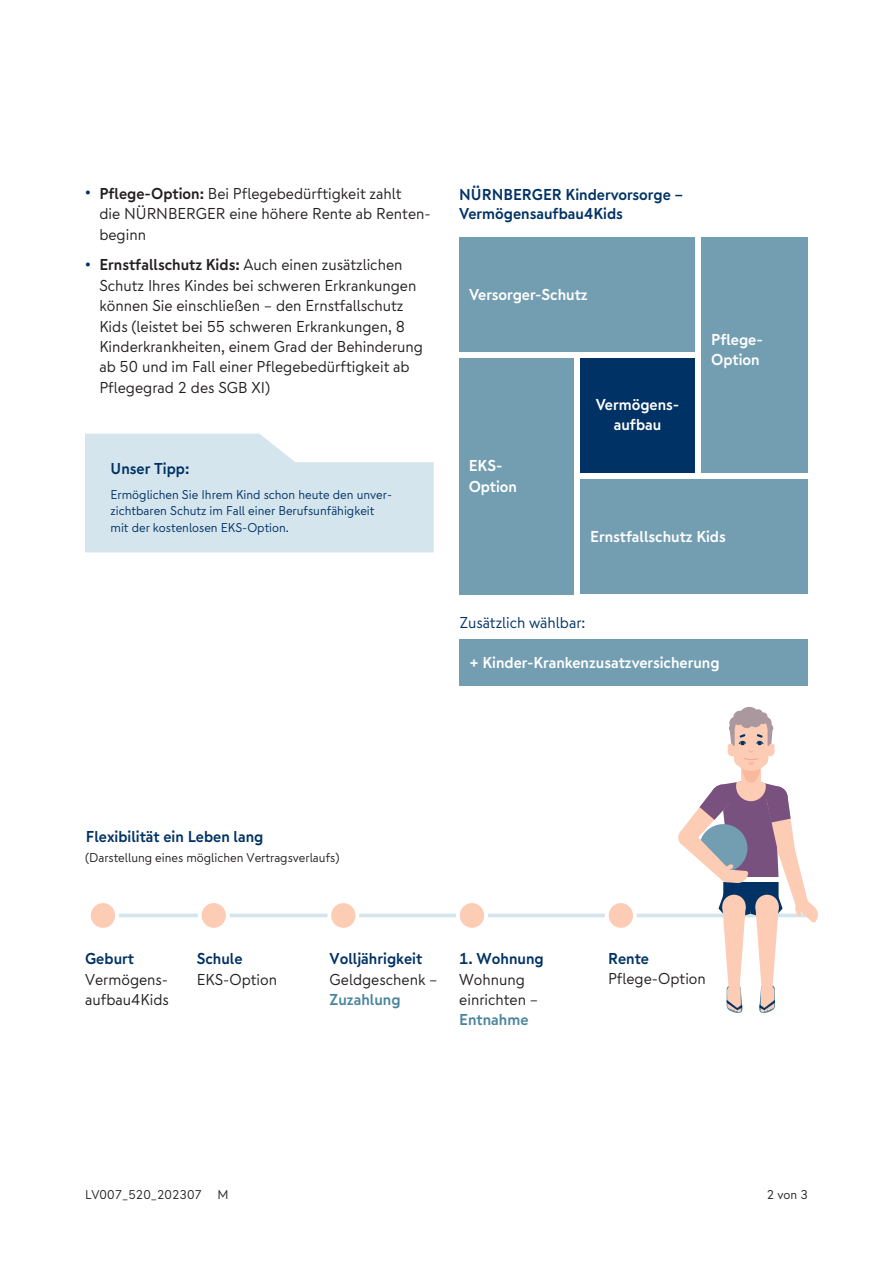
<style>
.page{position:relative;width:893px;height:1263px;background:#fff}
.page>*{position:absolute;margin:0;border:0;box-sizing:border-box;transform-origin:0 0}
.t1{font:15.75px/20.4px "Nuernberger Text";color:#231f20}
.t2{font:700 15.75px/18.9px "Nuernberger Text";color:#003265}
.t3{font:700 15.75px/20.4px "Nuernberger Text";color:#fff}
.t4{font:15.75px "Nuernberger Text";color:#003265}
.t5{font:700 15.75px "Nuernberger Text";color:#4b869d}
.t6{font:12.75px/16.5px "Nuernberger Text";color:#003265}
.t7{font:12.75px "Nuernberger Text";color:#231f20}
.s1{font-size:18.9px;color:#003265}
.s2{font-weight:700}
</style>
<div class="page">
<svg style="left:119px;top:913px;width:558px;height:4px;background:#dbe8ef"></svg>
<div style="left:607px;top:901px;width:28px;height:29px;background:#fcccb5;border-radius:50%"></div>
<div style="left:605px;top:899px;width:32px;height:32px;border:4px solid #fff;border-radius:50%"></div>
<div style="left:458px;top:901px;width:28px;height:29px;background:#fcccb5;border-radius:50%"></div>
<div style="left:456px;top:899px;width:32px;height:32px;border:4px solid #fff;border-radius:50%"></div>
<div style="left:200px;top:901px;width:28px;height:29px;background:#fcccb5;border-radius:50%"></div>
<div style="left:198px;top:899px;width:32px;height:32px;border:4px solid #fff;border-radius:50%"></div>
<div style="left:329px;top:901px;width:28px;height:29px;background:#fcccb5;border-radius:50%"></div>
<div style="left:327px;top:899px;width:32px;height:32px;border:4px solid #fff;border-radius:50%"></div>
<div style="left:89px;top:901px;width:28px;height:29px;background:#fcccb5;border-radius:50%"></div>
<div style="left:87px;top:899px;width:32px;height:32px;border:4px solid #fff;border-radius:50%"></div>
<svg style="left:85px;top:434px;width:349px;height:118px;background:#d9e7ee"></svg>
<div style="left:580px;top:358px;width:115px;height:115px;background:#003265"></div>
<div style="left:580px;top:479px;width:228px;height:115px;background:#739eb2"></div>
<div style="left:459px;top:358px;width:115px;height:236px;background:#739eb2"></div>
<div style="left:459px;top:237px;width:236px;height:115px;background:#739eb2"></div>
<div style="left:702px;top:237px;width:106px;height:236px;background:#739eb2"></div>
<div style="left:459px;top:639px;width:349px;height:47px;background:#739eb2"></div>
<svg style="left:677px;top:707px;width:141px;height:305px"></svg>
<p class="t1" style="left:99px;top:183px;width:333px;text-indent:-15px"><span class="s1">•</span> <span class="s2">Pflege-Option:</span> Bei Pflegebedürftigkeit zahlt<br>die NÜRNBERGER eine höhere Rente ab Renten&shy;beginn</p>
<p class="t1" style="left:99px;top:254px;width:325px;text-indent:-15px"><span class="s1">•</span> <span class="s2">Ernstfallschutz Kids:</span> Auch einen zusätzlichen Schutz Ihres Kindes bei schweren Erkrankungen können Sie einschließen – den Ernstfallschutz Kids (leistet bei 55 schweren Erkrankungen, 8<br>Kinderkrankheiten, einem Grad der Behinderung ab 50 und im Fall einer Pflegebedürftigkeit ab Pflegegrad 2 des SGB XI)</p>
<p class="t2" style="left:111px;top:458px;width:80px">Unser Tipp:</p>
<p class="t6" style="left:111px;top:486px;width:283px">Ermöglichen Sie Ihrem Kind schon heute den unver&shy;zichtbaren Schutz im Fall einer Berufsunfähigkeit mit der kostenlosen EKS-Option.</p>
<p class="t2" style="left:459px;top:185px;width:226px">NÜRNBERGER Kindervorsorge –<br>Vermögensaufbau4Kids</p>
<p class="t3" style="left:469px;top:284px;width:120px">Versorger-Schutz</p>
<p class="t3" style="left:469px;top:455px;width:50px">EKS-<br>Option</p>
<p class="t3" style="left:596px;top:394px;width:85px;text-align:center">Vermögens&shy;aufbau</p>
<p class="t3" style="left:711px;top:329px;width:53px">Pflege-<br>Option</p>
<p class="t3" style="left:590px;top:526px;width:137px">Ernstfallschutz Kids</p>
<p class="t4" style="left:460px;top:612px;width:127px">Zusätzlich wählbar:</p>
<p class="t3" style="left:469px;top:652px;width:252px">+ Kinder-Krankenzusatzversicherung</p>
<p class="t2" style="left:86px;top:826px;width:179px">Flexibilität ein Leben lang</p>
<p class="t7" style="left:85px;top:849px;width:256px">(Darstellung eines möglichen Vertragsverlaufs)</p>
<p class="t2" style="left:85px;top:949px;width:51px">Geburt</p>
<p class="t1" style="left:85px;top:968px;width:85px">Vermögens&shy;aufbau4Kids</p>
<p class="t2" style="left:197px;top:949px;width:47px">Schule</p>
<p class="t1" style="left:197px;top:968px;width:82px">EKS-Option</p>
<p class="t2" style="left:330px;top:949px;width:94px">Volljährigkeit</p>
<p class="t1" style="left:330px;top:968px;width:110px">Geldgeschenk –</p>
<p class="t5" style="left:330px;top:988px;width:73px">Zuzahlung</p>
<p class="t2" style="left:459px;top:949px;width:86px">1. Wohnung</p>
<p class="t1" style="left:459px;top:968px;width:81px">Wohnung einrichten –</p>
<p class="t5" style="left:459px;top:1009px;width:71px">Entnahme</p>
<p class="t2" style="left:608px;top:949px;width:42px">Rente</p>
<p class="t1" style="left:608px;top:968px;width:99px">Pflege-Option</p>
<p class="t7" style="left:85px;top:1186px;width:145px">LV007_520_202307 M</p>
<p class="t7" style="left:767px;top:1186px;width:43px">2 von 3</p>
</div>
